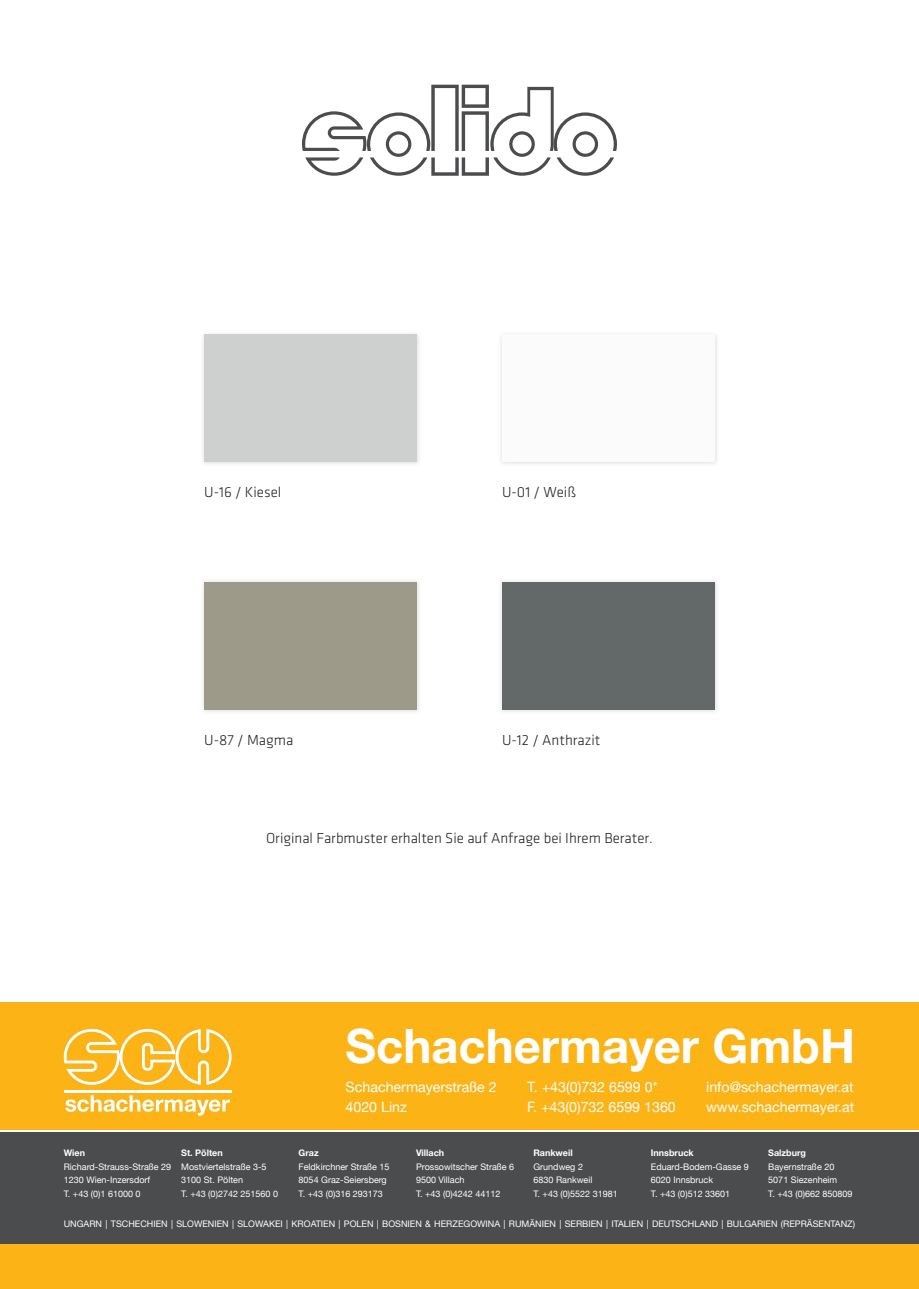
<style>
.page{position:relative;width:919px;height:1289px;background:#fff}
.page>*{position:absolute;margin:0;border:0;box-sizing:border-box;transform-origin:0 0}
.t1{font:700 47.25px "Helvetica Neue";color:#fff}
.t2{font:300 15px "Klavika";color:#231f20}
.t3{font:14.25px/19.5px "Helvetica Neue";color:#fff}
.t4{font:9px/13.5px "Helvetica Neue";color:#fff}
.t5{font:700 9px "Helvetica Neue";color:#fff}
</style>
<div class="page">
<svg style="left:302px;top:85px;width:315px;height:91px"></svg>
<div style="left:0;top:1132px;width:918px;height:112px;background:#4b4c4d"></div>
<div style="left:0;top:1002px;width:918px;height:127px;background:#fbb316"></div>
<svg style="left:64px;top:1028px;width:167px;height:56px"></svg>
<svg style="left:65px;top:1095px;width:165px;height:20px"></svg>
<hr style="left:64px;top:1090px;width:167px;height:2px;background:#fff">
<div style="left:0;top:1244px;width:918px;height:44px;background:#fbb316"></div>
<div style="left:200px;top:577px;width:222px;height:138px;background:#231f20;opacity:.15"></div>
<div style="left:204px;top:582px;width:213px;height:127px;background:#9d9a8a"></div>
<div style="left:200px;top:330px;width:222px;height:137px;background:#f7f7f7"></div>
<div style="left:204px;top:334px;width:213px;height:128px;background:#ced0d0"></div>
<div style="left:497px;top:330px;width:222px;height:137px;background:#f7f7f7"></div>
<div style="left:502px;top:334px;width:212px;height:128px;background:#fbfbfb"></div>
<div style="left:497px;top:577px;width:222px;height:138px;background:#231f20;opacity:.15"></div>
<div style="left:502px;top:582px;width:212px;height:127px;background:#636868"></div>
<h2 class="t2" style="left:204px;top:484px;width:79px">U-16 / Kiesel</h2>
<h2 class="t2" style="left:502px;top:484px;width:76px">U-01 / Weiß</h2>
<h2 class="t2" style="left:204px;top:731px;width:91px">U-87 / Magma</h2>
<h2 class="t2" style="left:502px;top:731px;width:100px">U-12 / Anthrazit</h2>
<h2 class="t2" style="left:266px;top:830px;width:388px">Original Farbmuster erhalten Sie auf Anfrage bei Ihrem Berater.</h2>
<h1 class="t1" style="left:345px;top:1008px;width:511px">Schachermayer GmbH</h1>
<h3 class="t3" style="left:345px;top:1077px;width:153px">Schachermayerstraße 2<br>4020 Linz</h3>
<h3 class="t3" style="left:527px;top:1077px;width:150px">T. +43(0)732 6599 0*<br>F. +43(0)732 6599 1360</h3>
<h3 class="t3" style="left:706px;top:1077px;width:150px">info@schachermayer.at www.schachermayer.at</h3>
<p class="t5" style="left:768px;top:1145px;width:39px">Salzburg</p>
<p class="t4" style="left:768px;top:1160px;width:86px">Bayernstraße 20<br>5071 Siezenheim<br>T. +43 (0)662 850809</p>
<p class="t4" style="left:64px;top:1217px;width:792px">UNGARN | TSCHECHIEN | SLOWENIEN | SLOWAKEI | KROATIEN | POLEN | BOSNIEN &amp; HERZEGOWINA | RUMÄNIEN | SERBIEN | ITALIEN | DEUTSCHLAND | BULGARIEN (REPRÄSENTANZ)</p>
<p class="t5" style="left:181px;top:1145px;width:43px">St. Pölten</p>
<p class="t4" style="left:181px;top:1160px;width:98px">Mostviertelstraße 3-5<br>3100 St. Pölten<br>T. +43 (0)2742 251560 0</p>
<p class="t5" style="left:298px;top:1145px;width:22px">Graz</p>
<p class="t4" style="left:298px;top:1160px;width:92px">Feldkirchner Straße 15<br>8054 Graz-Seiersberg<br>T. +43 (0)316 293173</p>
<p class="t5" style="left:64px;top:1145px;width:23px">Wien</p>
<p class="t4" style="left:64px;top:1160px;width:109px">Richard-Strauss-Straße 29<br>1230 Wien-Inzersdorf<br>T. +43 (0)1 61000 0</p>
<p class="t5" style="left:416px;top:1145px;width:30px">Villach</p>
<p class="t4" style="left:416px;top:1160px;width:100px">Prossowitscher Straße 6<br>9500 Villach<br>T. +43 (0)4242 44112</p>
<p class="t5" style="left:533px;top:1145px;width:41px">Rankweil</p>
<p class="t4" style="left:533px;top:1160px;width:86px">Grundweg 2<br>6830 Rankweil<br>T. +43 (0)5522 31981</p>
<p class="t5" style="left:650px;top:1145px;width:44px">Innsbruck</p>
<p class="t4" style="left:650px;top:1160px;width:100px">Eduard-Bodem-Gasse 9<br>6020 Innsbruck<br>T. +43 (0)512 33601</p>
</div>
